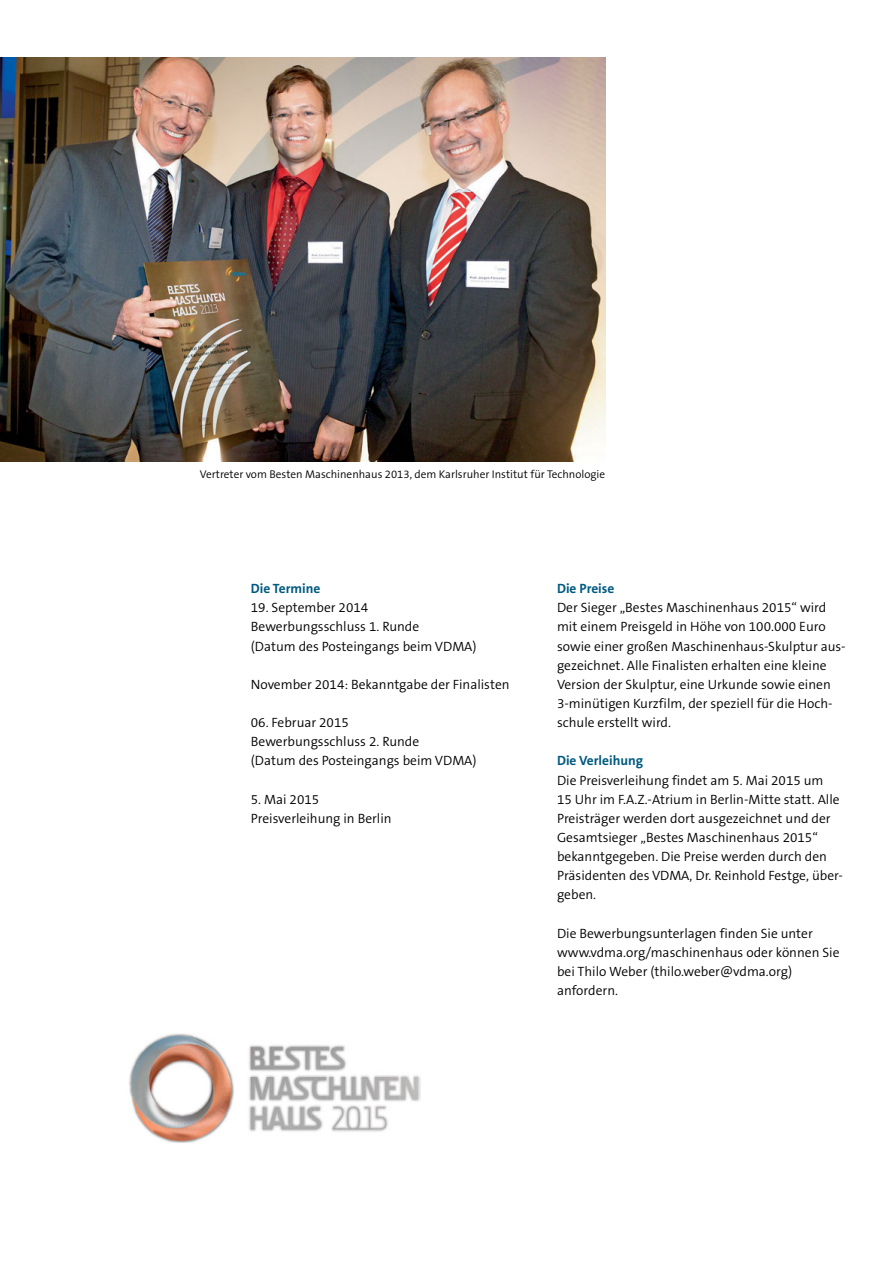
<style>
.page{position:relative;width:893px;height:1263px;background:#fff}
.page>*{position:absolute;margin:0;border:0;box-sizing:border-box;transform-origin:0 0}
.t1{font:300 13.5px/19.2px "The Sans B4";color:#000}
.t2{font:700 13.5px "The Sans B7";color:#005a81}
.t3{font:300 11.25px "The Sans B4";color:#000}
</style>
<div class="page">
<img style="left:129px;top:1033px;width:291px;height:109px">
<img style="left:0;top:57px;width:605px;height:405px">
<p class="t3" style="left:200px;top:469px;width:407px">Vertreter vom Besten Maschinenhaus 2013, dem Karlsruher Institut für Technologie</p>
<p class="t2" style="left:251px;top:581px;width:71px">Die Termine</p>
<p class="t1" style="left:251px;top:599px;width:227px">19. September 2014<br>Bewerbungsschluss 1. Runde<br>(Datum des Posteingangs beim VDMA)</p>
<p class="t1" style="left:251px;top:675px;width:260px">November 2014: Bekanntgabe der Finalisten</p>
<p class="t1" style="left:251px;top:713px;width:227px">06. Februar 2015<br>Bewerbungsschluss 2. Runde<br>(Datum des Posteingangs beim VDMA)</p>
<p class="t1" style="left:251px;top:790px;width:142px">5. Mai 2015<br>Preisverleihung in Berlin</p>
<p class="t2" style="left:557px;top:581px;width:59px">Die Preise</p>
<p class="t1" style="left:557px;top:599px;width:290px">Der Sieger „Bestes Maschinenhaus 2015“ wird mit einem Preisgeld in Höhe von 100.000 Euro sowie einer großen Maschinenhaus-Skulptur aus&shy;gezeichnet. Alle Finalisten erhalten eine kleine Version der Skulptur, eine Urkunde sowie einen 3-minütigen Kurzfilm, der speziell für die Hoch&shy;schule erstellt wird.</p>
<p class="t2" style="left:557px;top:754px;width:88px">Die Verleihung</p>
<p class="t1" style="left:557px;top:771px;width:287px">Die Preisverleihung findet am 5. Mai 2015 um<br>15 Uhr im F.A.Z.-Atrium in Berlin-Mitte statt. Alle Preisträger werden dort ausgezeichnet und der Gesamtsieger „Bestes Maschinenhaus 2015“ bekanntgegeben. Die Preise werden durch den Präsidenten des VDMA, Dr. Reinhold Festge, über&shy;geben.</p>
<p class="t1" style="left:557px;top:924px;width:284px">Die Bewerbungsunterlagen finden Sie unter www.vdma.org/maschinenhaus oder können Sie bei Thilo Weber (thilo.weber@vdma.org) anfordern.</p>
</div>
